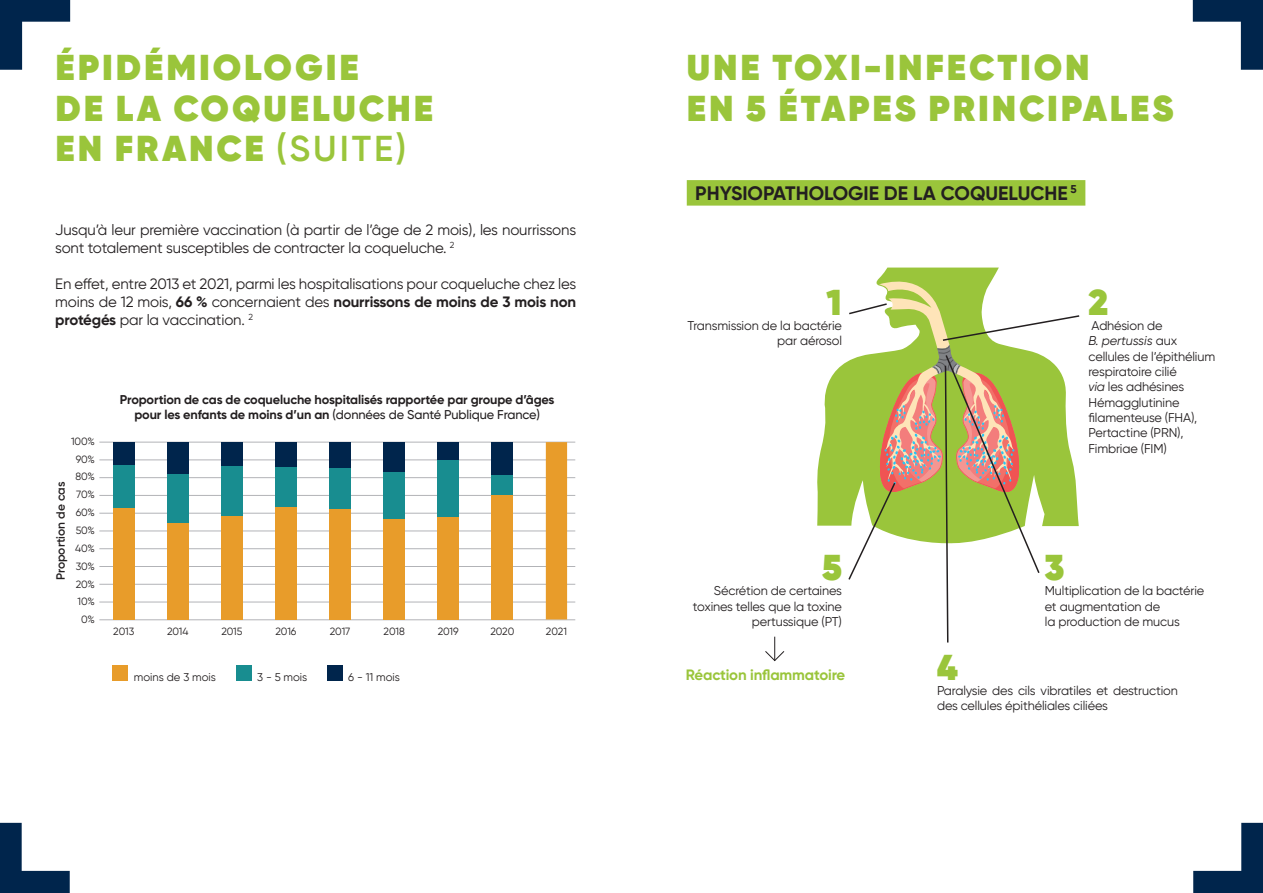
<style>
.page{position:relative;width:1263px;height:893px;background:#fff}
.page>*{position:absolute;margin:0;border:0;box-sizing:border-box;transform-origin:0 0}
._1_TITRE_VERT_CAP{font:800 36px/40.5px "Gilroy";letter-spacing:.08em;color:#9ac53b}
._2_SS-TITRE_BANDEAU{font:700 19.5px "Gilroy";color:#231f20}
.t1{font:15px/18px "Gilroy";letter-spacing:-.01em;color:#231f20}
.t2{font:700 15px "Gilroy";letter-spacing:-.01em;color:#9ac53b}
.t3{font:12.75px/15.3px "Gilroy";letter-spacing:-.01em;color:#231f20}
.t4{font:700 12.75px/15.3px "Gilroy";letter-spacing:-.01em;color:#231f20;text-align:center}
.t5{font:600 12px "Gilroy";color:#231f20}
.REF_NOIR{font:11.25px "Gilroy";color:#231f20}
.t6{font:10.5px/17.9px "Gilroy";letter-spacing:-.01em;color:#231f20;text-align:right}
.s1{font-weight:600}
.s2{font-weight:700}
.s3{font-weight:500}
.s4{font-style:italic}
</style>
<div class="page">
<svg style="left:0;top:823px;width:70px;height:70px"></svg>
<svg style="left:1193px;top:823px;width:70px;height:70px"></svg>
<svg style="left:0;top:0;width:70px;height:70px"></svg>
<svg style="left:1193px;top:0;width:70px;height:70px"></svg>
<div style="left:687px;top:180px;width:398px;height:26px;background:#9ac53b"></div>
<svg style="left:765px;top:637px;width:20px;height:25px"></svg>
<hr style="left:99px;top:619px;width:476px;height:1px;background:#b2b3b7">
<hr style="left:99px;top:442px;width:476px;height:1px;background:#b2b3b7">
<hr style="left:99px;top:459px;width:476px;height:1px;background:#b2b3b7">
<hr style="left:99px;top:477px;width:476px;height:1px;background:#b2b3b7">
<hr style="left:99px;top:495px;width:476px;height:1px;background:#b2b3b7">
<hr style="left:99px;top:513px;width:476px;height:1px;background:#b2b3b7">
<hr style="left:99px;top:531px;width:476px;height:1px;background:#b2b3b7">
<hr style="left:99px;top:548px;width:476px;height:1px;background:#b2b3b7">
<hr style="left:99px;top:566px;width:476px;height:1px;background:#b2b3b7">
<hr style="left:99px;top:584px;width:476px;height:1px;background:#b2b3b7">
<hr style="left:99px;top:602px;width:476px;height:1px;background:#b2b3b7">
<div style="left:113px;top:508px;width:21px;height:111px;background:#e89c2a"></div>
<div style="left:113px;top:464px;width:21px;height:44px;background:#188d90"></div>
<div style="left:113px;top:442px;width:21px;height:22px;background:#00254c"></div>
<div style="left:167px;top:523px;width:21px;height:96px;background:#e89c2a"></div>
<div style="left:167px;top:473px;width:21px;height:50px;background:#188d90"></div>
<div style="left:167px;top:442px;width:21px;height:31px;background:#00254c"></div>
<div style="left:221px;top:516px;width:22px;height:103px;background:#e89c2a"></div>
<div style="left:221px;top:466px;width:22px;height:50px;background:#188d90"></div>
<div style="left:221px;top:442px;width:22px;height:24px;background:#00254c"></div>
<div style="left:275px;top:507px;width:22px;height:112px;background:#e89c2a"></div>
<div style="left:275px;top:466px;width:22px;height:41px;background:#188d90"></div>
<div style="left:275px;top:442px;width:22px;height:24px;background:#00254c"></div>
<div style="left:329px;top:508px;width:22px;height:111px;background:#e89c2a"></div>
<div style="left:329px;top:468px;width:22px;height:40px;background:#188d90"></div>
<div style="left:329px;top:442px;width:22px;height:26px;background:#00254c"></div>
<div style="left:384px;top:519px;width:21px;height:100px;background:#e89c2a"></div>
<div style="left:384px;top:472px;width:21px;height:47px;background:#188d90"></div>
<div style="left:384px;top:442px;width:21px;height:30px;background:#00254c"></div>
<div style="left:438px;top:516px;width:21px;height:103px;background:#e89c2a"></div>
<div style="left:438px;top:460px;width:21px;height:56px;background:#188d90"></div>
<div style="left:438px;top:442px;width:21px;height:18px;background:#00254c"></div>
<div style="left:492px;top:495px;width:21px;height:124px;background:#e89c2a"></div>
<div style="left:492px;top:475px;width:21px;height:20px;background:#188d90"></div>
<div style="left:492px;top:442px;width:21px;height:33px;background:#00254c"></div>
<div style="left:546px;top:442px;width:21px;height:177px;background:#e89c2a"></div>
<div style="left:113px;top:665px;width:15px;height:16px;background:#e89c2a"></div>
<div style="left:236px;top:665px;width:15px;height:16px;background:#188d90"></div>
<div style="left:327px;top:665px;width:15px;height:16px;background:#00254c"></div>
<svg style="left:817px;top:268px;width:182px;height:258px"></svg>
<svg style="left:847px;top:271px;width:233px;height:372px"></svg>
<p class="_1_TITRE_VERT_CAP" style="left:55px;top:48px;width:379px">ÉPIDÉMIOLOGIE<br>DE LA COQUELUCHE<br>EN FRANCE <span class="s1">(SUITE)</span></p>
<p class="t1" style="left:55px;top:220px;width:522px">Jusqu’à leur première vaccination (à partir de l’âge de 2 mois), les nourrissons sont totalement susceptibles de contracter la coqueluche. <sup>2</sup></p>
<p class="t1" style="left:55px;top:274px;width:522px;text-align:justify">En effet, entre 2013 et 2021, parmi les hospitalisations pour coqueluche chez les moins de 12 mois, <span class="s2">66 %</span> concernaient des <span class="s2">nourrissons de moins de 3 mois non protégés</span> par la vaccination. <sup>2</sup></p>
<p class="t6" style="left:71px;top:432px;width:26px">100%<br>90%<br>80%<br>70%<br>60%<br>50%<br>40%<br>30%<br>20%<br>10%<br>0%</p>
<p class="t5" style="left:53px;top:580px;width:100px;rotate:-90deg">Proportion de cas</p>
<p class="t4" style="left:120px;top:391px;width:436px">Proportion de cas de coqueluche hospitalisés rapportée par groupe d’âges pour les enfants de moins d’un an <span class="s3">(données de Santé Publique France)</span></p>
<p class="t6" style="left:113px;top:623px;width:22px">2013</p>
<p class="t6" style="left:167px;top:623px;width:23px">2014</p>
<p class="t6" style="left:221px;top:623px;width:23px">2015</p>
<p class="t6" style="left:276px;top:623px;width:22px">2016</p>
<p class="t6" style="left:330px;top:623px;width:22px">2017</p>
<p class="t6" style="left:384px;top:623px;width:23px">2018</p>
<p class="t6" style="left:438px;top:623px;width:22px">2019</p>
<p class="t6" style="left:490px;top:623px;width:25px">2020</p>
<p class="t6" style="left:546px;top:623px;width:22px">2021</p>
<p class="REF_NOIR" style="left:134px;top:670px;width:83px">moins de 3 mois</p>
<p class="REF_NOIR" style="left:257px;top:670px;width:52px">3 - 5 mois</p>
<p class="REF_NOIR" style="left:348px;top:670px;width:53px">6 - 11 mois</p>
<p class="_1_TITRE_VERT_CAP" style="left:687px;top:48px;width:488px">UNE TOXI-INFECTION<br>EN 5 ÉTAPES PRINCIPALES</p>
<p class="_2_SS-TITRE_BANDEAU" style="left:695px;top:181px;width:383px">PHYSIOPATHOLOGIE DE LA COQUELUCHE <sup>5</sup></p>
<p class="_1_TITRE_VERT_CAP" style="left:827px;top:282px;width:17px">1</p>
<p class="t3" style="left:688px;top:318px;width:156px;text-align:right">Transmission de la bactérie par aérosol</p>
<p class="_1_TITRE_VERT_CAP" style="left:1088px;top:282px;width:21px">2</p>
<p class="t3" style="left:1088px;top:318px;width:128px">Adhésion de<br><span class="s4">B. pertussis</span> aux cellules de l’épithélium respiratoire cilié<br><span class="s4">via</span> les adhésines<br>Hémagglutinine filamenteuse (FHA),<br>Pertactine (PRN),<br>Fimbriae (FIM)</p>
<p class="_1_TITRE_VERT_CAP" style="left:822px;top:547px;width:21px">5</p>
<p class="t3" style="left:693px;top:583px;width:151px;text-align:right">Sécrétion de certaines toxines telles que la toxine pertussique (PT)</p>
<p class="t2" style="left:686px;top:666px;width:161px">Réaction inflammatoire</p>
<p class="_1_TITRE_VERT_CAP" style="left:1045px;top:547px;width:21px">3</p>
<p class="t3" style="left:1045px;top:583px;width:161px">Multiplication de la bactérie et augmentation de<br>la production de mucus</p>
<p class="_1_TITRE_VERT_CAP" style="left:937px;top:647px;width:22px">4</p>
<p class="t3" style="left:937px;top:683px;width:242px">Paralysie des cils vibratiles et destruction des cellules épithéliales ciliées</p>
</div>
